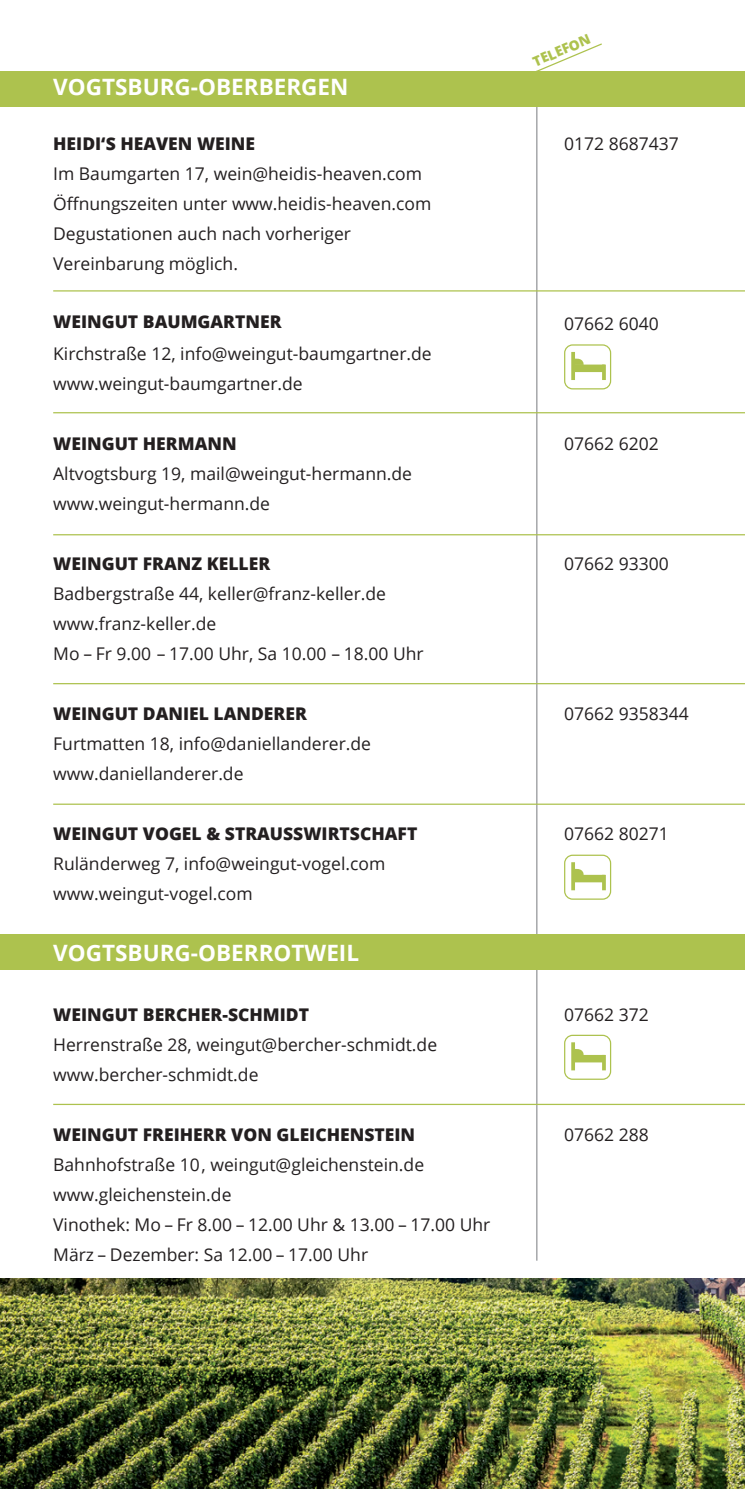
<style>
.page{position:relative;width:745px;height:1489px;background:#fff}
.page>*{position:absolute;margin:0;border:0;box-sizing:border-box;transform-origin:0 0}
.t1{font:700 22.5px "Open Sans";color:#fff}
.t2{font:17.5px/30px "Open Sans";color:#231f20}
.t3{font:800 17.5px "Open Sans";color:#231f20}
.t4{font:800 13.75px "Open Sans";color:#adc24e}
</style>
<div class="page">
<hr style="left:536px;top:71px;width:1px;height:1189px;background:#939598">
<hr style="left:744px;top:844px;width:1px;height:36px;background:#adc24e">
<div style="left:0;top:71px;width:744px;height:35px;background:#adc24e"></div>
<div style="left:0;top:934px;width:744px;height:35px;background:#adc24e"></div>
<div style="left:563px;top:344px;width:47px;height:45px;border:1px solid #adc24e;border-radius:8px"></div>
<hr style="left:571px;top:352px;width:3px;height:28px;background:#adc24e">
<div style="left:573px;top:364px;width:31px;height:8px;background:#adc24e"></div>
<svg style="left:601px;top:364px;width:4px;height:16px"></svg>
<svg style="left:574px;top:357px;width:10px;height:8px"></svg>
<div style="left:563px;top:854px;width:47px;height:45px;border:1px solid #adc24e;border-radius:8px"></div>
<hr style="left:571px;top:862px;width:3px;height:28px;background:#adc24e">
<div style="left:573px;top:874px;width:31px;height:8px;background:#adc24e"></div>
<svg style="left:601px;top:874px;width:4px;height:16px"></svg>
<svg style="left:574px;top:867px;width:10px;height:8px"></svg>
<div style="left:563px;top:1034px;width:47px;height:45px;border:1px solid #adc24e;border-radius:8px"></div>
<hr style="left:571px;top:1042px;width:3px;height:28px;background:#adc24e">
<div style="left:573px;top:1054px;width:31px;height:8px;background:#adc24e"></div>
<svg style="left:601px;top:1054px;width:4px;height:16px"></svg>
<svg style="left:574px;top:1047px;width:10px;height:8px"></svg>
<svg style="left:536px;top:43px;width:66px;height:28px"></svg>
<hr style="left:53px;top:1103px;width:691px;height:1px;background:#adc24e">
<hr style="left:53px;top:683px;width:691px;height:1px;background:#adc24e">
<hr style="left:53px;top:803px;width:691px;height:1px;background:#adc24e">
<hr style="left:53px;top:534px;width:691px;height:1px;background:#adc24e">
<hr style="left:53px;top:412px;width:691px;height:1px;background:#adc24e">
<hr style="left:53px;top:290px;width:691px;height:1px;background:#adc24e">
<img style="left:0;top:1278px;width:744px;height:210px">
<p class="t1" style="left:53px;top:71px;width:296px">VOGTSBURG-OBERBERGEN</p>
<p class="t3" style="left:53px;top:130px;width:203px">HEIDI‘S HEAVEN WEINE</p>
<p class="t2" style="left:53px;top:158px;width:379px">Im Baumgarten 17, wein@heidis-heaven.com Öffnungszeiten unter www.heidis-heaven.com Degustationen auch nach vorheriger Vereinbarung möglich.</p>
<p class="t3" style="left:53px;top:308px;width:230px">WEINGUT BAUMGARTNER</p>
<p class="t2" style="left:53px;top:338px;width:380px">Kirchstraße 12, info@weingut-baumgartner.de www.weingut-baumgartner.de</p>
<p class="t3" style="left:53px;top:430px;width:185px">WEINGUT HERMANN</p>
<p class="t2" style="left:53px;top:458px;width:360px">Altvogtsburg 19, mail@weingut-hermann.de www.weingut-hermann.de</p>
<p class="t3" style="left:53px;top:550px;width:218px">WEINGUT FRANZ KELLER</p>
<p class="t2" style="left:53px;top:578px;width:372px">Badbergstraße 44, keller@franz-keller.de www.franz-keller.de<br>Mo – Fr 9.00 – 17.00 Uhr, Sa 10.00 – 18.00 Uhr</p>
<p class="t3" style="left:53px;top:700px;width:255px">WEINGUT DANIEL LANDERER</p>
<p class="t2" style="left:53px;top:728px;width:319px">Furtmatten 18, info@daniellanderer.de www.daniellanderer.de</p>
<p class="t3" style="left:53px;top:820px;width:365px">WEINGUT VOGEL &amp; STRAUSSWIRTSCHAFT</p>
<p class="t2" style="left:53px;top:848px;width:333px">Ruländerweg 7, info@weingut-vogel.com www.weingut-vogel.com</p>
<p class="t1" style="left:53px;top:936px;width:307px">VOGTSBURG-OBERROTWEIL</p>
<p class="t3" style="left:53px;top:1000px;width:257px">WEINGUT BERCHER-SCHMIDT</p>
<p class="t2" style="left:53px;top:1028px;width:385px">Herrenstraße 28, weingut@bercher-schmidt.de www.bercher-schmidt.de</p>
<p class="t3" style="left:53px;top:1120px;width:363px">WEINGUT FREIHERR VON GLEICHENSTEIN</p>
<p class="t2" style="left:53px;top:1148px;width:438px">Bahnhofstraße 10, weingut@gleichenstein.de www.gleichenstein.de<br>Vinothek: Mo – Fr 8.00 – 12.00 Uhr &amp; 13.00 – 17.00 Uhr März – Dezember: Sa 12.00 – 17.00 Uhr</p>
<p class="t4" style="left:529px;top:52px;width:63px;rotate:-23deg">TELEFON</p>
<p class="t2" style="left:563px;top:128px;width:116px">0172 8687437</p>
<p class="t2" style="left:563px;top:308px;width:96px">07662 6040</p>
<p class="t2" style="left:563px;top:428px;width:96px">07662 6202</p>
<p class="t2" style="left:563px;top:548px;width:106px">07662 93300</p>
<p class="t2" style="left:563px;top:698px;width:126px">07662 9358344</p>
<p class="t2" style="left:563px;top:818px;width:106px">07662 80271</p>
<p class="t2" style="left:563px;top:998px;width:86px">07662 372</p>
<p class="t2" style="left:563px;top:1118px;width:86px">07662 288</p>
</div>
